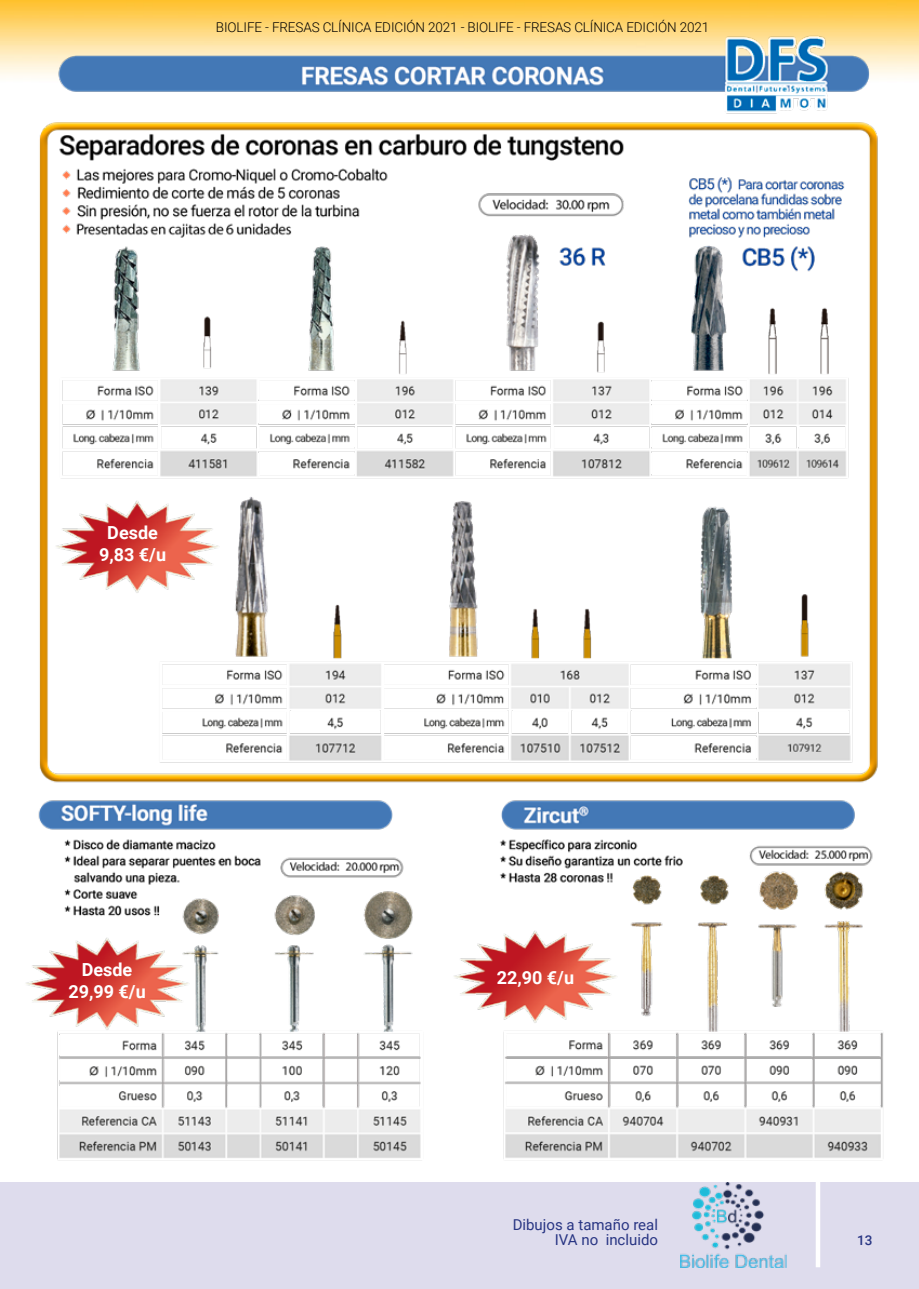
<style>
.page{position:relative;width:919px;height:1289px;background:#fff}
.page>*{position:absolute;margin:0;border:0;box-sizing:border-box;transform-origin:0 0}
.t1{font:700 18px/21.6px "Roboto";color:#fff;text-align:center}
.t2{font:15px/15px "Roboto";color:#283583;text-align:right}
.t3{font:300 13.5px "Roboto";letter-spacing:-.01em;color:#000}
.t4{font:500 13.5px "Roboto";color:#283583}
</style>
<div class="page">
<div style="left:0;top:1182px;width:918px;height:106px;background:#dedced"></div>
<div style="left:815px;top:1180px;width:5px;height:87px;background:#fff"></div>
<img style="left:0;top:0;width:918px;height:76px">
<img style="left:680px;top:1263px;width:106px;height:4px">
<img style="left:15px;top:0;width:893px;height:1263px">
<img style="left:50px;top:496px;width:173px;height:102px">
<img style="left:21px;top:933px;width:172px;height:102px">
<img style="left:449px;top:927px;width:172px;height:101px">
<p class="t3" style="left:216px;top:18px;width:495px">BIOLIFE - FRESAS CLÍNICA EDICIÓN 2021 - BIOLIFE - FRESAS CLÍNICA EDICIÓN 2021</p>
<h1 class="t1" style="left:99px;top:521px;width:69px">Desde<br>9,83 €/u</h1>
<h1 class="t1" style="left:68px;top:958px;width:79px">Desde<br>29,99 €/u</h1>
<h1 class="t1" style="left:496px;top:965px;width:79px">22,90 €/u</h1>
<p class="t2" style="left:512px;top:1216px;width:147px">Dibujos a tamaño real<br>IVA no incluido</p>
<p class="t4" style="left:857px;top:1230px;width:17px">13</p>
</div>
